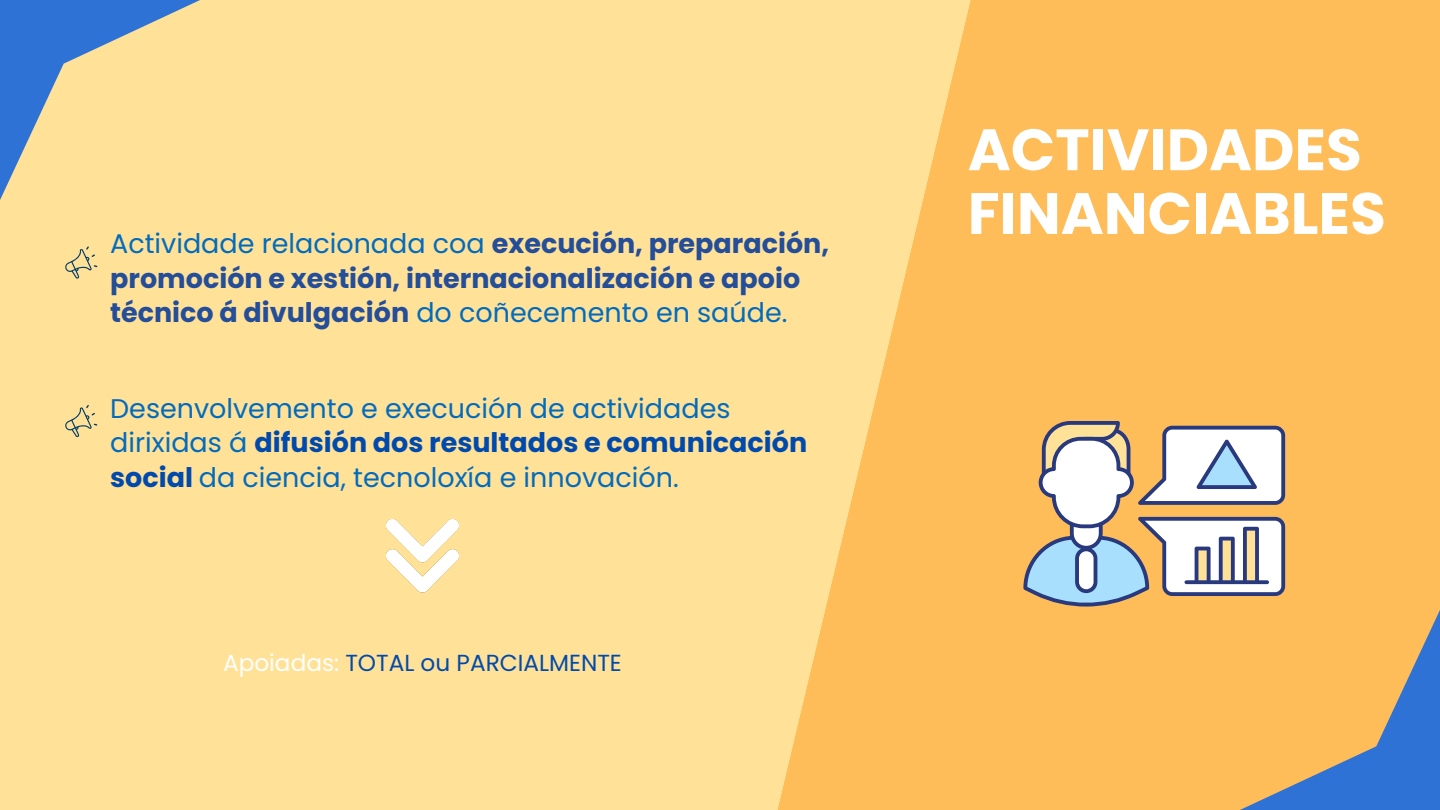
<style>
.page{position:relative;width:1440px;height:810px;background:#ffe297}
.page>*{position:absolute;margin:0;border:0;box-sizing:border-box;transform-origin:0 0}
.t1{font:700 58.3px/63.8px "Poppins";color:#fff}
.t2{font:700 27px/34.5px "Poppins";color:#244d9a}
.t3{font:27px/34.5px "Poppins";color:#026bbf}
.t4{font:23.2px "Poppins";color:#004aad}
.s1{font-weight:400;color:#026bbf}
.s2{font-weight:700;color:#004aad}
.s3{color:#fff}
</style>
<div class="page">
<svg style="left:0;top:0;width:200px;height:200px"></svg>
<svg style="left:778px;top:0;width:662px;height:810px;fill:#ffbd59"></svg>
<svg style="left:1240px;top:610px;width:200px;height:200px;background:#c1a67e"></svg>
<img style="left:386px;top:520px;width:73px;height:73px">
<svg style="left:1023px;top:421px;width:262px;height:187px;background:#cec4b4"></svg>
<svg style="left:65px;top:246px;width:32px;height:33px"></svg>
<svg style="left:65px;top:405px;width:32px;height:32px"></svg>
<p class="t2" style="left:110px;top:226px;width:720px"><span class="s1">Actividade relacionada coa</span> execución, preparación, promoción e xestión, internacionalización e apoio técnico á divulgación <span class="s1">do coñecemento en saúde.</span></p>
<p class="t3" style="left:110px;top:391px;width:699px">Desenvolvemento e execución de actividades dirixidas á <span class="s2">difusión dos resultados e comunicación social</span> da ciencia, tecnoloxía e innovación.</p>
<p class="t4" style="left:223px;top:647px;width:400px"><span class="s3">Apoiadas:</span> TOTAL ou PARCIALMENTE</p>
<p class="t1" style="left:968px;top:118px;width:420px">ACTIVIDADES<br>FINANCIABLES</p>
</div>
